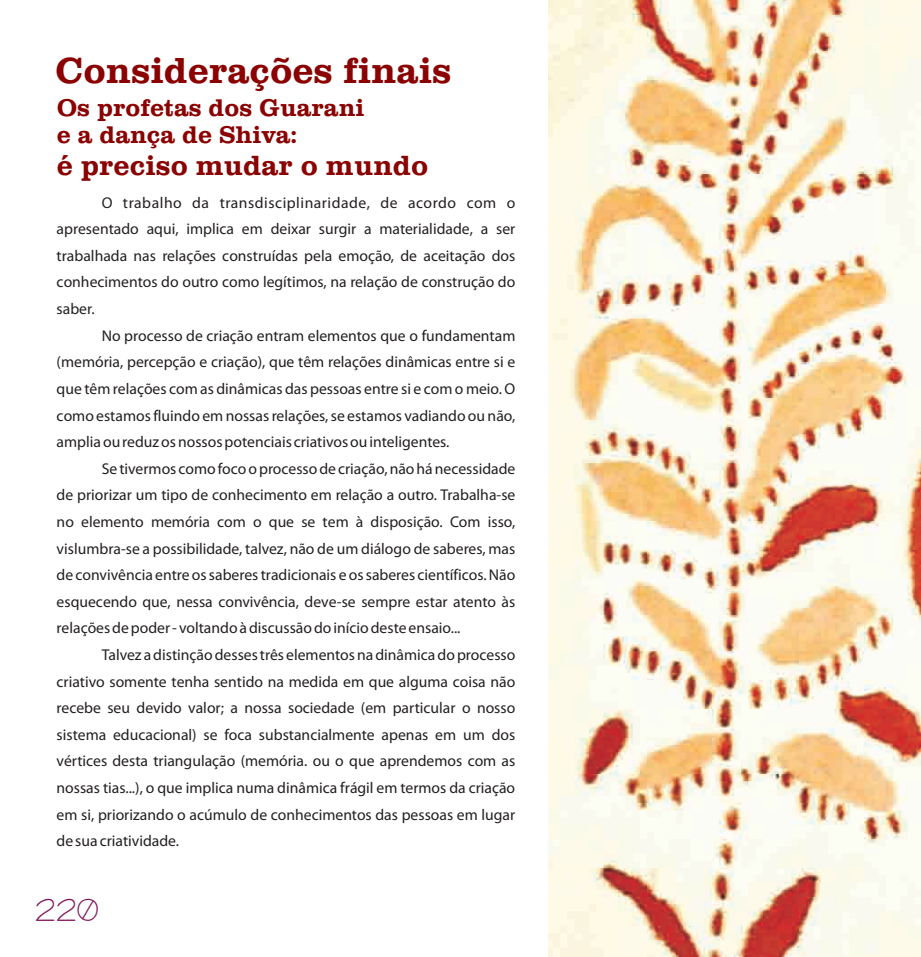
<style>
.page{position:relative;width:921px;height:957px;background:#fff}
.page>*{position:absolute;margin:0;border:0;box-sizing:border-box;transform-origin:0 0}
.t1{font:37.5px "Clarendon";letter-spacing:-.005em;color:#8b0202}
.t2{font:30px "Bookworm";color:#821559}
.t3{font:28.75px "Clarendon";color:#8b0202}
.t4{font:25px/27.8px "Clarendon";color:#8b0202}
.t5{font:15.62px/26.6px "Myriad Pro";color:#231f20;text-align:justify}
</style>
<div class="page">
<img style="left:548px;top:0;width:372px;height:957px">
<h1 class="t1" style="left:55px;top:57px;width:398px">Considerações finais</h1>
<h3 class="t4" style="left:57px;top:96px;width:309px">Os profetas dos Guarani e a dança de Shiva:</h3>
<h3 class="t3" style="left:57px;top:155px;width:373px">é preciso mudar o mundo</h3>
<p class="t5" style="left:57px;top:190px;width:460px;text-indent:45px">O trabalho da transdisciplinaridade, de acordo com o apresentado aqui, implica em deixar surgir a materialidade, a ser trabalhada nas relações construídas pela emoção, de aceitação dos conhecimentos do outro como legítimos, na relação de construção do saber.</p>
<p class="t5" style="left:57px;top:323px;width:460px;text-indent:45px">No processo de criação entram elementos que o fundamentam (memória, percepção e criação), que têm relações dinâmicas entre si e que têm relações com as dinâmicas das pessoas entre si e com o meio. O como estamos fluindo em nossas relações, se estamos vadiando ou não, amplia ou reduz os nossos potenciais criativos ou inteligentes.</p>
<p class="t5" style="left:57px;top:456px;width:460px;text-indent:45px">Se tivermos como foco o processo de criação, não há necessidade de priorizar um tipo de conhecimento em relação a outro. Trabalha-se no elemento memória com o que se tem à disposição. Com isso, vislumbra-se a possibilidade, talvez, não de um diálogo de saberes, mas de convivência entre os saberes tradicionais e os saberes científicos. Não esquecendo que, nessa convivência, deve-se sempre estar atento às relações de poder - voltando à discussão do início deste ensaio...</p>
<p class="t5" style="left:57px;top:643px;width:460px;text-indent:45px">Talvez a distinção desses três elementos na dinâmica do processo criativo somente tenha sentido na medida em que alguma coisa não recebe seu devido valor; a nossa sociedade (em particular o nosso sistema educacional) se foca substancialmente apenas em um dos vértices desta triangulação (memória. ou o que aprendemos com as nossas tias...), o que implica numa dinâmica frágil em termos da criação em si, priorizando o acúmulo de conhecimentos das pessoas em lugar de sua criatividade.</p>
<h2 class="t2" style="left:35px;top:899px;width:65px">220</h2>
</div>
